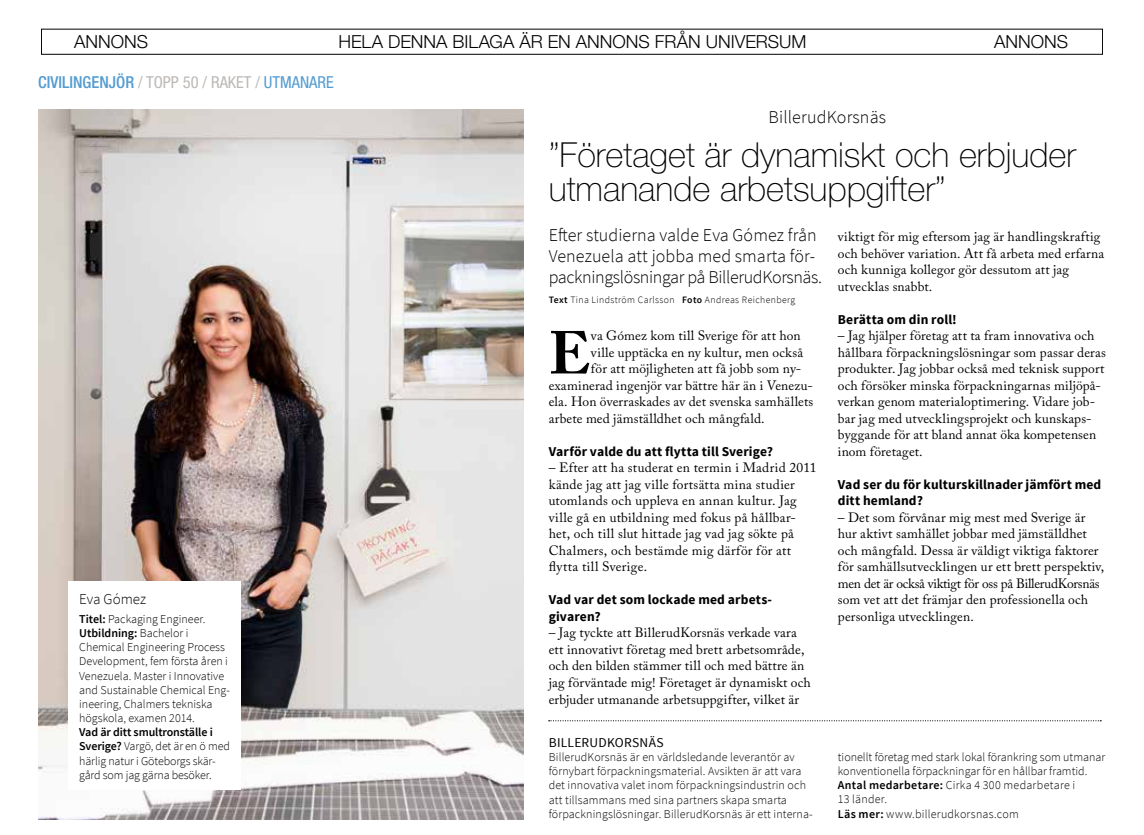
<style>
.page{position:relative;width:1144px;height:835px;background:#fff}
.page>*{position:absolute;margin:0;border:0;box-sizing:border-box;transform-origin:0 0}
.t1{font:700 59.85px "Adobe Caslon Pro";color:#000}
.t2{font:100 34.5px/34.5px "Helvetica Neue LT Std";color:#000}
.t3{font:300 18px/21px "Source Sans Pro";letter-spacing:.005em;color:#000}
.t4{font:300 18px "Helvetica Neue LT Std";color:#000}
.t5{font:condensed 16.5px "Helvetica Neue LT Std";color:#bcb8b5}
.t6{font:300 15px "Source Sans Pro";color:#000}
.t7{font:13.5px/16.5px "Adobe Caslon Pro";letter-spacing:.01em;color:#000}
.t8{font:700 13.5px/16.5px "Source Sans Pro";letter-spacing:.01em;color:#000}
.t9{font:13.5px "Source Sans Pro";letter-spacing:.015em;color:#000}
.t10{font:300 12px/14.2px "Source Sans Pro";color:#000}
.t11{font:300 9.75px "Source Sans Pro";letter-spacing:.04em;color:#000}
.s1{font-weight:500;color:#549cd0}
.s2{color:#549cd0}
.s3{font-weight:600}
</style>
<div class="page">
<img style="left:38px;top:109px;width:485px;height:710px">
<div style="left:69px;top:581px;width:172px;height:208px;background:#fff"></div>
<svg style="left:549px;top:720px;width:552px;height:1px"></svg>
<h3 class="t4" style="left:74px;top:31px;width:75px">ANNONS</h3>
<h3 class="t4" style="left:338px;top:31px;width:469px">HELA DENNA BILAGA ÄR EN ANNONS FRÅN UNIVERSUM</h3>
<h3 class="t4" style="left:994px;top:31px;width:75px">ANNONS</h3>
<p class="t5" style="left:38px;top:73px;width:297px"><span class="s1">CIVILINGENJÖR</span> / TOPP 50 / RAKET / <span class="s2">UTMANARE</span></p>
<h3 class="t3" style="left:768px;top:106px;width:119px">BillerudKorsnäs</h3>
<p class="t6" style="left:79px;top:590px;width:69px">Eva Gómez</p>
<p class="t10" style="left:79px;top:611px;width:152px"><span class="s3">Titel:</span> Packaging Engineer.<br><span class="s3">Utbildning:</span> Bachelor i<br>Chemical Engineering Process<br>Development, fem första åren i<br>Venezuela. Master i Innovative and Sustainable Chemical Eng&shy;ineering, Chalmers tekniska högskola, examen 2014.</p>
<p class="t10" style="left:79px;top:725px;width:152px"><span class="s3">Vad är ditt smultronställe i<br>Sverige?</span> Vargö, det är en ö med härlig natur i Göteborgs skär&shy;gård som jag gärna besöker.</p>
<h2 class="t2" style="left:549px;top:137px;width:529px">”Företaget är dynamiskt och erbjuder utmanande arbetsuppgifter”</h2>
<h3 class="t3" style="left:549px;top:224px;width:275px">Efter studierna valde Eva Gómez från<br>Venezuela att jobba med smarta för&shy;packningslösningar på BillerudKorsnäs.</h3>
<p class="t11" style="left:549px;top:294px;width:248px"><span class="s3">Text</span> Tina Lindström Carlsson <span class="s3">Foto</span> Andreas Reichenberg</p>
<h1 class="t1" style="left:549px;top:318px;width:43px">E</h1>
<p class="t7" style="left:591px;top:327px;width:211px">va Gómez kom till Sverige för att hon</p>
<p class="t7" style="left:591px;top:344px;width:214px">ville upptäcka en ny kultur, men också</p>
<p class="t7" style="left:591px;top:360px;width:212px">för att möjligheten att få jobb som ny-</p>
<p class="t7" style="left:549px;top:377px;width:266px">examinerad ingenjör var bättre här än i Venezu-</p>
<p class="t7" style="left:549px;top:393px;width:266px">ela. Hon överraskades av det svenska samhällets</p>
<p class="t7" style="left:549px;top:410px;width:217px">arbete med jämställdhet och mångfald.</p>
<p class="t8" style="left:549px;top:444px;width:226px">Varför valde du att flytta till Sverige?</p>
<p class="t7" style="left:549px;top:459px;width:269px">– Efter att ha studerat en termin i Madrid 2011 kände jag att jag ville fortsätta mina studier utomlands och uppleva en annan kultur. Jag ville gå en utbildning med fokus på hållbar&shy;het, och till slut hittade jag vad jag sökte på Chalmers, och bestämde mig därför för att flytta till Sverige.</p>
<p class="t8" style="left:549px;top:592px;width:225px">Vad var det som lockade med arbets&shy;givaren?</p>
<p class="t7" style="left:549px;top:624px;width:264px">– Jag tyckte att BillerudKorsnäs verkade vara ett innovativt företag med brett arbetsområde, och den bilden stämmer till och med bättre än jag förväntade mig! Företaget är dynamiskt och erbjuder utmanande arbetsuppgifter, vilket är</p>
<p class="t7" style="left:838px;top:228px;width:268px">viktigt för mig eftersom jag är handlingskraftig och behöver variation. Att få arbeta med erfarna och kunniga kollegor gör dessutom att jag utvecklas snabbt.</p>
<p class="t8" style="left:838px;top:311px;width:120px">Berätta om din roll!</p>
<p class="t7" style="left:838px;top:327px;width:269px">– Jag hjälper företag att ta fram innovativa och hållbara förpackningslösningar som passar deras produkter. Jag jobbar också med teknisk support och försöker minska förpackningarnas miljöpå&shy;verkan genom materialoptimering. Vidare job&shy;bar jag med utvecklingsprojekt och kunskaps&shy;byggande för att bland annat öka kompetensen inom företaget.</p>
<p class="t8" style="left:838px;top:476px;width:265px">Vad ser du för kulturskillnader jämfört med ditt hemland?</p>
<p class="t7" style="left:838px;top:509px;width:268px">– Det som förvånar mig mest med Sverige är hur aktivt samhället jobbar med jämställdhet och mångfald. Dessa är väldigt viktiga faktorer för samhällsutvecklingen ur ett brett perspektiv, men det är också viktigt för oss på BillerudKorsnäs som vet att det främjar den professionella och personliga utvecklingen.</p>
<p class="t9" style="left:549px;top:734px;width:117px">BILLERUDKORSNÄS</p>
<p class="t10" style="left:549px;top:750px;width:265px">BillerudKorsnäs är en världsledande leverantör av förnybart förpackningsmaterial. Avsikten är att vara det innovativa valet inom förpackningsindustrin och att tillsammans med sina partners skapa smarta förpackningslösningar. BillerudKorsnäs är ett interna-</p>
<p class="t10" style="left:838px;top:749px;width:269px">tionellt företag med stark lokal förankring som utmanar konventionella förpackningar för en hållbar framtid.<br><span class="s3">Antal medarbetare:</span> Cirka 4 300 medarbetare i<br>13 länder.<br><span class="s3">Läs mer:</span> www.billerudkorsnas.com</p>
</div>
